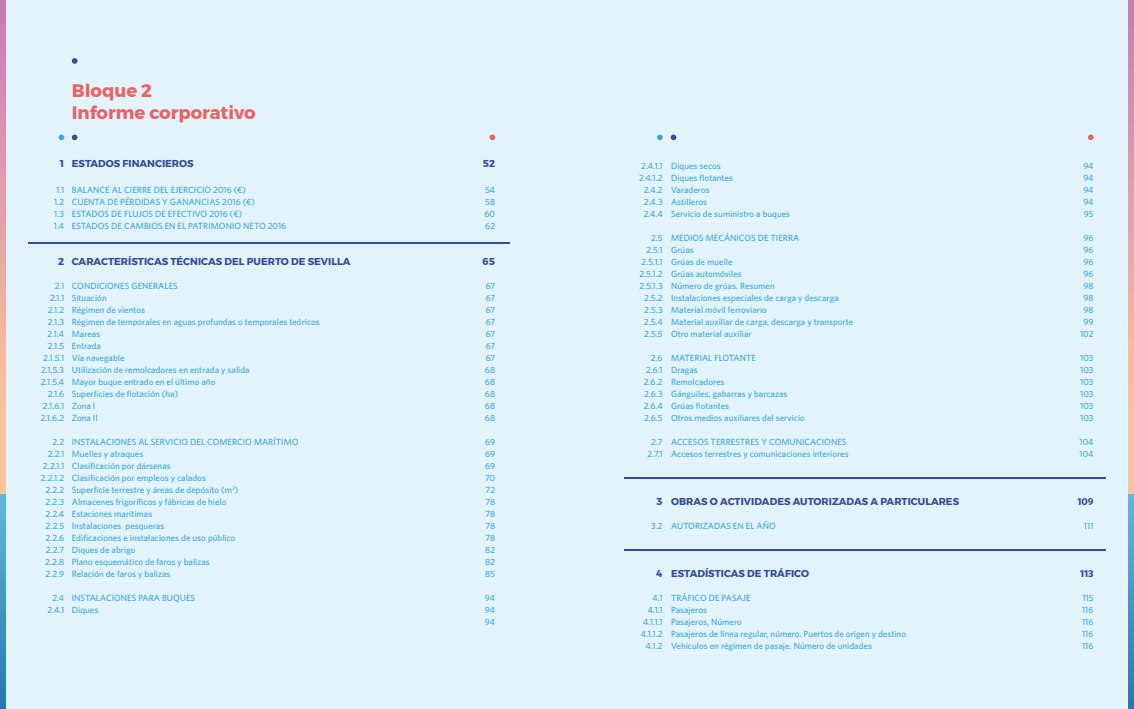
<style>
.page{position:relative;width:1134px;height:709px;background:#fff}
.page>*{position:absolute;margin:0;border:0;box-sizing:border-box;transform-origin:0 0}
.t1{font:700 18px/21.6px "Montserrat";color:#ea6264}
.t2{font:700 10px "Montserrat";color:#364c98}
.t3{font:700 10px "Whitney";color:#364c98}
.t4{font:500 9px/12px "Whitney";color:#3ca8d7}
</style>
<div class="page">
<div style="left:0;top:0;width:567px;height:709px;background:#e3f3fb"></div>
<div style="left:567px;top:0;width:567px;height:709px;background:#e3f3fb"></div>
<hr style="left:28px;top:242px;width:482px;height:1px;background:#364c98">
<hr style="left:624px;top:477px;width:482px;height:1px;background:#364c98">
<hr style="left:624px;top:549px;width:482px;height:1px;background:#364c98">
<svg style="left:657px;top:135px;width:6px;height:5px"></svg>
<svg style="left:671px;top:135px;width:5px;height:5px"></svg>
<svg style="left:1088px;top:135px;width:5px;height:5px"></svg>
<svg style="left:59px;top:135px;width:5px;height:5px"></svg>
<svg style="left:72px;top:135px;width:5px;height:5px"></svg>
<svg style="left:72px;top:58px;width:5px;height:6px"></svg>
<svg style="left:489px;top:135px;width:6px;height:5px"></svg>
<svg style="left:0;top:0;width:6px;height:494px;background:#e6a5a6"></svg>
<img style="left:0;top:494px;width:6px;height:215px">
<svg style="left:1128px;top:0;width:6px;height:494px;background:#e6a5a6"></svg>
<img style="left:1128px;top:494px;width:6px;height:215px">
<h1 class="t1" style="left:72px;top:80px;width:185px">Bloque 2<br>Informe corporativo</h1>
<p class="t2" style="left:60px;top:155px;width:6px">1</p>
<p class="t4" style="left:54px;top:184px;width:12px;text-align:justify">1.1<br>1.2<br>1.3<br>1.4</p>
<p class="t2" style="left:58px;top:253px;width:8px">2</p>
<p class="t4" style="left:41px;top:280px;width:25px;text-align:right">2.1<br>2.1.1<br>2.1.2<br>2.1.3<br>2.1.4<br>2.1.5<br>2.1.5.1<br>2.1.5.3<br>2.1.5.4<br>2.1.6<br>2.1.6.1<br>2.1.6.2</p>
<p class="t4" style="left:41px;top:436px;width:25px;text-align:right">2.2<br>2.2.1<br>2.2.1.1<br>2.2.1.2<br>2.2.2<br>2.2.3<br>2.2.4<br>2.2.5<br>2.2.6<br>2.2.7<br>2.2.8<br>2.2.9</p>
<p class="t4" style="left:48px;top:592px;width:18px;text-align:center">2.4<br>2.4.1</p>
<p class="t2" style="left:72px;top:155px;width:123px">ESTADOS FINANCIEROS</p>
<p class="t4" style="left:72px;top:184px;width:216px">BALANCE AL CIERRE DEL EJERCICIO 2016 (€)<br>CUENTA DE PÉRDIDAS Y GANANCIAS 2016 (€)<br>ESTADOS DE FLUJOS DE EFECTIVO 2016 (€)<br>ESTADOS DE CAMBIOS EN EL PATRIMONIO NETO 2016</p>
<p class="t2" style="left:72px;top:253px;width:280px">CARACTERÍSTICAS TÉCNICAS DEL PUERTO DE SEVILLA</p>
<p class="t4" style="left:72px;top:280px;width:250px">CONDICIONES GENERALES<br>Situación<br>Régimen de vientos<br>Régimen de temporales en aguas profundas o temporales teóricos<br>Mareas<br>Entrada<br>Vía navegable<br>Utilización de remolcadores en entrada y salida<br>Mayor buque entrado en el último año<br>Superficies de flotación (ha)<br>Zona I<br>Zona II</p>
<p class="t4" style="left:72px;top:436px;width:228px">INSTALACIONES AL SERVICIO DEL COMERCIO MARÍTIMO Muelles y atraques<br>Clasificación por dársenas<br>Clasificación por empleos y calados<br>Superficie terrestre y áreas de depósito (m<sup>2</sup>)<br>Almacenes frigoríficos y fábricas de hielo<br>Estaciones marítimas<br>Instalaciones pesqueras<br>Edificaciones e instalaciones de uso público<br>Diques de abrigo<br>Plano esquemático de faros y balizas<br>Relación de faros y balizas</p>
<p class="t4" style="left:72px;top:592px;width:125px">INSTALACIONES PARA BUQUES<br>Diques</p>
<p class="t2" style="left:483px;top:155px;width:14px">52</p>
<p class="t4" style="left:484px;top:184px;width:12px;text-align:justify">54<br>58<br>60<br>62</p>
<p class="t2" style="left:483px;top:253px;width:14px">65</p>
<p class="t4" style="left:485px;top:280px;width:12px;text-align:justify">67<br>67<br>67<br>67<br>67<br>67<br>67<br>68<br>68<br>68<br>68<br>68</p>
<p class="t4" style="left:485px;top:436px;width:12px;text-align:justify">69<br>69<br>69<br>70<br>72<br>78<br>78<br>78<br>78<br>82<br>82<br>85</p>
<p class="t4" style="left:485px;top:592px;width:12px;text-align:justify">94<br>94<br>94</p>
<p class="t4" style="left:639px;top:160px;width:25px;text-align:center">2.4.1.1<br>2.4.1.2<br>2.4.2<br>2.4.3<br>2.4.4</p>
<p class="t4" style="left:639px;top:232px;width:25px;text-align:right">2.5<br>2.5.1<br>2.5.1.1<br>2.5.1.2<br>2.5.1.3<br>2.5.2<br>2.5.3<br>2.5.4<br>2.5.5</p>
<p class="t4" style="left:644px;top:352px;width:20px;text-align:justify;text-indent:7px">2.6<br>2.6.1<br>2.6.2<br>2.6.3<br>2.6.4<br>2.6.5</p>
<p class="t4" style="left:647px;top:436px;width:17px;text-align:center">2.7<br>2.7.1</p>
<p class="t2" style="left:657px;top:493px;width:8px">3</p>
<p class="t4" style="left:651px;top:520px;width:13px">3.2</p>
<p class="t2" style="left:657px;top:565px;width:8px">4</p>
<p class="t4" style="left:641px;top:592px;width:23px;text-align:right">4.1<br>4.1.1<br>4.1.1.1<br>4.1.1.2<br>4.1.2</p>
<p class="t4" style="left:671px;top:160px;width:121px">Diques secos<br>Diques flotantes<br>Varaderos<br>Astilleros<br>Servicio de suministro a buques</p>
<p class="t4" style="left:671px;top:232px;width:184px">MEDIOS MECÁNICOS DE TIERRA<br>Grúas<br>Grúas de muelle<br>Grúas automóviles<br>Número de grúas. Resumen<br>Instalaciones especiales de carga y descarga<br>Material móvil ferroviario<br>Material auxiliar de carga, descarga y transporte<br>Otro material auxiliar</p>
<p class="t4" style="left:671px;top:352px;width:135px">MATERIAL FLOTANTE<br>Dragas<br>Remolcadores<br>Gánguiles, gabarras y barcazas<br>Grúas flotantes<br>Otros medios auxiliares del servicio</p>
<p class="t4" style="left:671px;top:436px;width:179px">ACCESOS TERRESTRES Y COMUNICACIONES<br>Accesos terrestres y comunicaciones interiores</p>
<p class="t2" style="left:671px;top:493px;width:290px">OBRAS O ACTIVIDADES AUTORIZADAS A PARTICULARES</p>
<p class="t4" style="left:671px;top:520px;width:106px">AUTORIZADAS EN EL AÑO</p>
<p class="t2" style="left:671px;top:565px;width:140px">ESTADÍSTICAS DE TRÁFICO</p>
<p class="t4" style="left:671px;top:592px;width:236px">TRÁFICO DE PASAJE<br>Pasajeros<br>Pasajeros, Número<br>Pasajeros de línea regular, número. Puertos de origen y destino<br>Vehículos en régimen de pasaje. Número de unidades</p>
<p class="t4" style="left:1083px;top:160px;width:12px;text-align:justify">94<br>94<br>94<br>94<br>95</p>
<p class="t4" style="left:1080px;top:232px;width:15px;text-align:center">96<br>96<br>96<br>96<br>98<br>98<br>98<br>99<br>102</p>
<p class="t4" style="left:1080px;top:352px;width:15px;text-align:justify">103<br>103<br>103<br>103<br>103<br>103</p>
<p class="t4" style="left:1079px;top:436px;width:16px">104<br>104</p>
<p class="t3" style="left:1077px;top:495px;width:18px">109</p>
<p class="t4" style="left:1084px;top:520px;width:11px">111</p>
<p class="t3" style="left:1080px;top:567px;width:15px">113</p>
<p class="t4" style="left:1082px;top:592px;width:13px;text-align:justify">115<br>116<br>116<br>116<br>116</p>
</div>
